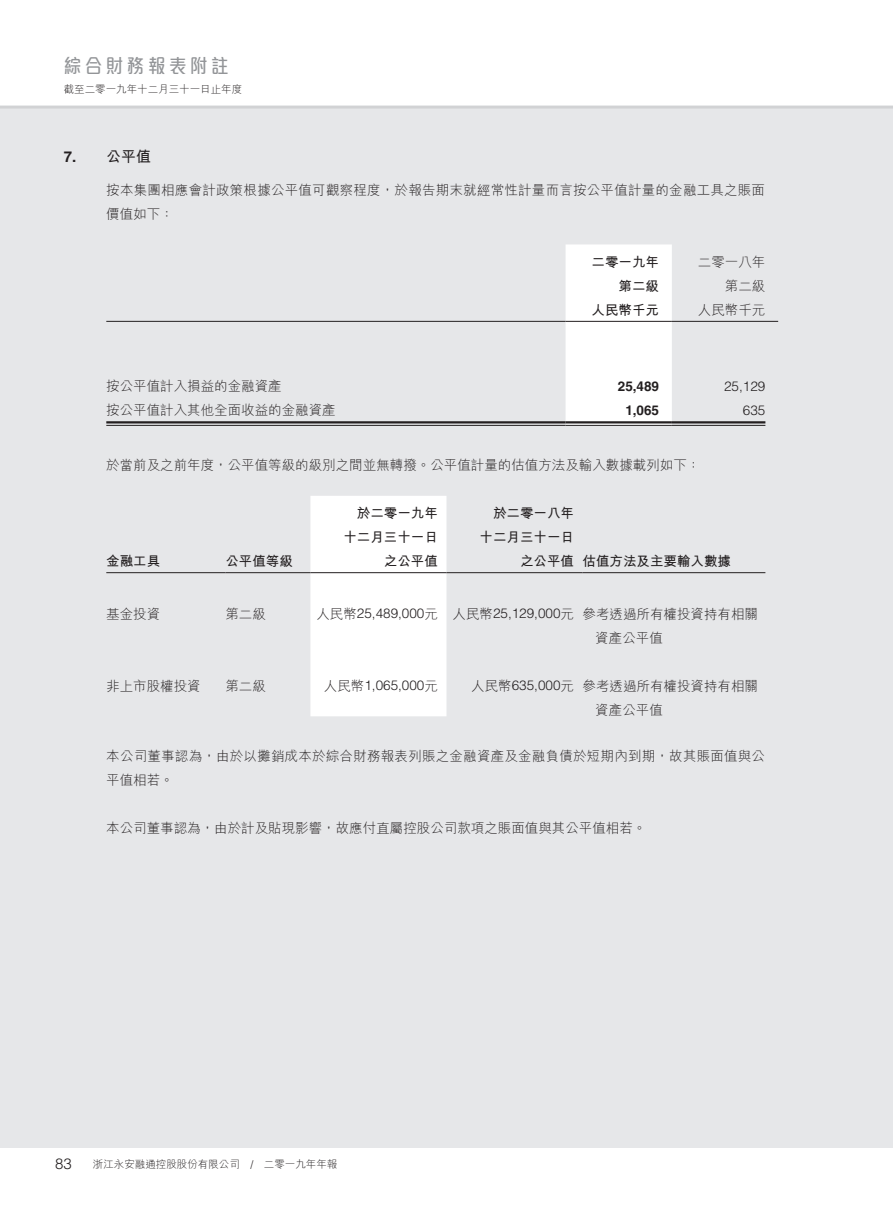
<style>
.page{position:relative;width:893px;height:1212px;background:#fff}
.page>*{position:absolute;margin:0;border:0;box-sizing:border-box;transform-origin:0 0}
.t1{font:500 19.5px "M Elle HK";letter-spacing:.2em;color:#939598;scale:.9 1}
._01_Subhead_1{font:700 15px "M Hei HK";color:#231f20}
.t2{font:300 15px "Helvetica";color:#231f20}
._01_Subhead_1-2{font:700 15px "Helvetica";color:#231f20}
._00_Body_Text{font:300 13.5px/24px "M Hei HK";color:#231f20}
._00_Body_Text-2{font:700 13.5px "M Hei HK";color:#231f20}
._00_Body_Text-3{font:300 13.5px "Helvetica";color:#231f20}
._00_Body_Text-4{font:700 13.5px "Helvetica";color:#231f20}
.t3{font:300 10.5px "M Hei HK";color:#231f20}
.t4{font:300 10.5px "Helvetica";color:#231f20}
.s1{font-family:"M Hei HK"}
</style>
<div class="page">
<div style="left:0;top:107px;width:893px;height:1041px;background:#e6e7e9"></div>
<hr style="left:0;top:106px;width:893px;height:3px;background:#d1d2d4">
<div style="left:566px;top:244px;width:106px;height:180px;background:#fff"></div>
<hr style="left:106px;top:321px;width:460px;height:1px;background:#231f20">
<hr style="left:566px;top:321px;width:106px;height:1px;background:#231f20">
<hr style="left:672px;top:321px;width:106px;height:1px;background:#231f20">
<hr style="left:106px;top:421px;width:460px;height:2px;background:#231f20">
<hr style="left:106px;top:425px;width:460px;height:1px;background:#231f20">
<hr style="left:566px;top:421px;width:106px;height:2px;background:#231f20">
<hr style="left:566px;top:425px;width:106px;height:1px;background:#231f20">
<hr style="left:672px;top:421px;width:93px;height:2px;background:#231f20">
<hr style="left:672px;top:425px;width:93px;height:1px;background:#231f20">
<div style="left:310px;top:496px;width:136px;height:220px;background:#fff"></div>
<hr style="left:106px;top:572px;width:119px;height:1px;background:#231f20">
<hr style="left:225px;top:572px;width:85px;height:1px;background:#231f20">
<hr style="left:310px;top:572px;width:136px;height:1px;background:#231f20">
<hr style="left:446px;top:572px;width:137px;height:1px;background:#231f20">
<hr style="left:583px;top:572px;width:182px;height:1px;background:#231f20">
<h1 class="t1" style="left:64px;top:52px;width:185px">綜合財務報表附註</h1>
<p class="t3" style="left:64px;top:82px;width:180px">截至二零一九年十二月三十一日止年度</p>
<p class="_01_Subhead_1-2" style="left:64px;top:147px;width:14px">7.</p>
<p class="_01_Subhead_1" style="left:106px;top:146px;width:46px">公平值</p>
<p class="_00_Body_Text" style="left:106px;top:177px;width:660px">按本集團相應會計政策根據公平值可觀察程度，於報告期末就經常性計量而言按公平值計量的金融工具之賬面價值如下：</p>
<p class="_00_Body_Text" style="left:698px;top:249px;width:69px">二零一八年</p>
<p class="_00_Body_Text-2" style="left:592px;top:252px;width:69px">二零一九年</p>
<p class="_00_Body_Text" style="left:106px;top:374px;width:177px">按公平值計入損益的金融資產</p>
<p class="_00_Body_Text" style="left:106px;top:398px;width:231px">按公平值計入其他全面收益的金融資產</p>
<p class="_00_Body_Text-2" style="left:619px;top:276px;width:42px">第二級</p>
<p class="_00_Body_Text" style="left:725px;top:273px;width:42px">第二級</p>
<p class="_00_Body_Text-2" style="left:592px;top:300px;width:69px">人民幣千元</p>
<p class="_00_Body_Text" style="left:698px;top:297px;width:69px">人民幣千元</p>
<p class="_00_Body_Text-4" style="left:618px;top:378px;width:43px">25,489</p>
<p class="_00_Body_Text-3" style="left:724px;top:378px;width:43px">25,129</p>
<p class="_00_Body_Text-4" style="left:625px;top:402px;width:35px">1,065</p>
<p class="_00_Body_Text-3" style="left:743px;top:402px;width:24px">635</p>
<p class="_00_Body_Text" style="left:106px;top:453px;width:595px">於當前及之前年度，公平值等級的級別之間並無轉撥。公平值計量的估值方法及輸入數據載列如下：</p>
<p class="_00_Body_Text-2" style="left:106px;top:551px;width:55px">金融工具</p>
<p class="_00_Body_Text-2" style="left:225px;top:551px;width:69px">公平值等級</p>
<p class="_00_Body_Text-2" style="left:357px;top:503px;width:82px">於二零一九年</p>
<p class="_00_Body_Text-2" style="left:343px;top:527px;width:96px">十二月三十一日</p>
<p class="_00_Body_Text-2" style="left:384px;top:551px;width:55px">之公平值</p>
<p class="_00_Body_Text-2" style="left:493px;top:503px;width:82px">於二零一八年</p>
<p class="_00_Body_Text-2" style="left:480px;top:527px;width:96px">十二月三十一日</p>
<p class="_00_Body_Text-2" style="left:520px;top:551px;width:55px">之公平值</p>
<p class="_00_Body_Text-2" style="left:583px;top:551px;width:150px">估值方法及主要輸入數據</p>
<p class="_00_Body_Text" style="left:106px;top:601px;width:55px">基金投資</p>
<p class="_00_Body_Text" style="left:225px;top:601px;width:42px">第二級</p>
<p class="_00_Body_Text-3" style="left:316px;top:605px;width:123px"><span class="s1">人民幣</span>25,489,000<span class="s1">元</span></p>
<p class="_00_Body_Text-3" style="left:452px;top:605px;width:123px"><span class="s1">人民幣</span>25,129,000<span class="s1">元</span></p>
<p class="_00_Body_Text" style="left:583px;top:601px;width:177px">參考透過所有權投資持有相關</p>
<p class="_00_Body_Text" style="left:106px;top:673px;width:96px">非上市股權投資</p>
<p class="_00_Body_Text" style="left:225px;top:673px;width:42px">第二級</p>
<p class="_00_Body_Text-3" style="left:324px;top:677px;width:116px"><span class="s1">人民幣</span>1,065,000<span class="s1">元</span></p>
<p class="_00_Body_Text-3" style="left:471px;top:677px;width:104px"><span class="s1">人民幣</span>635,000<span class="s1">元</span></p>
<p class="_00_Body_Text" style="left:595px;top:625px;width:69px">資產公平值</p>
<p class="_00_Body_Text" style="left:583px;top:673px;width:177px">參考透過所有權投資持有相關</p>
<p class="_00_Body_Text" style="left:595px;top:697px;width:69px">資產公平值</p>
<p class="_00_Body_Text" style="left:106px;top:743px;width:660px">本公司董事認為，由於以攤銷成本於綜合財務報表列賬之金融資產及金融負債於短期內到期，故其賬面值與公平值相若。</p>
<p class="_00_Body_Text" style="left:106px;top:815px;width:542px">本公司董事認為，由於計及貼現影響，故應付直屬控股公司款項之賬面值與其公平值相若。</p>
<p class="t2" style="left:55px;top:1154px;width:18px">83</p>
<p class="t3" style="left:93px;top:1156px;width:148px">浙江永安融通控股股份有限公司</p>
<p class="t4" style="left:250px;top:1157px;width:4px">/</p>
<p class="t3" style="left:264px;top:1156px;width:75px">二零一九年年報</p>
</div>
